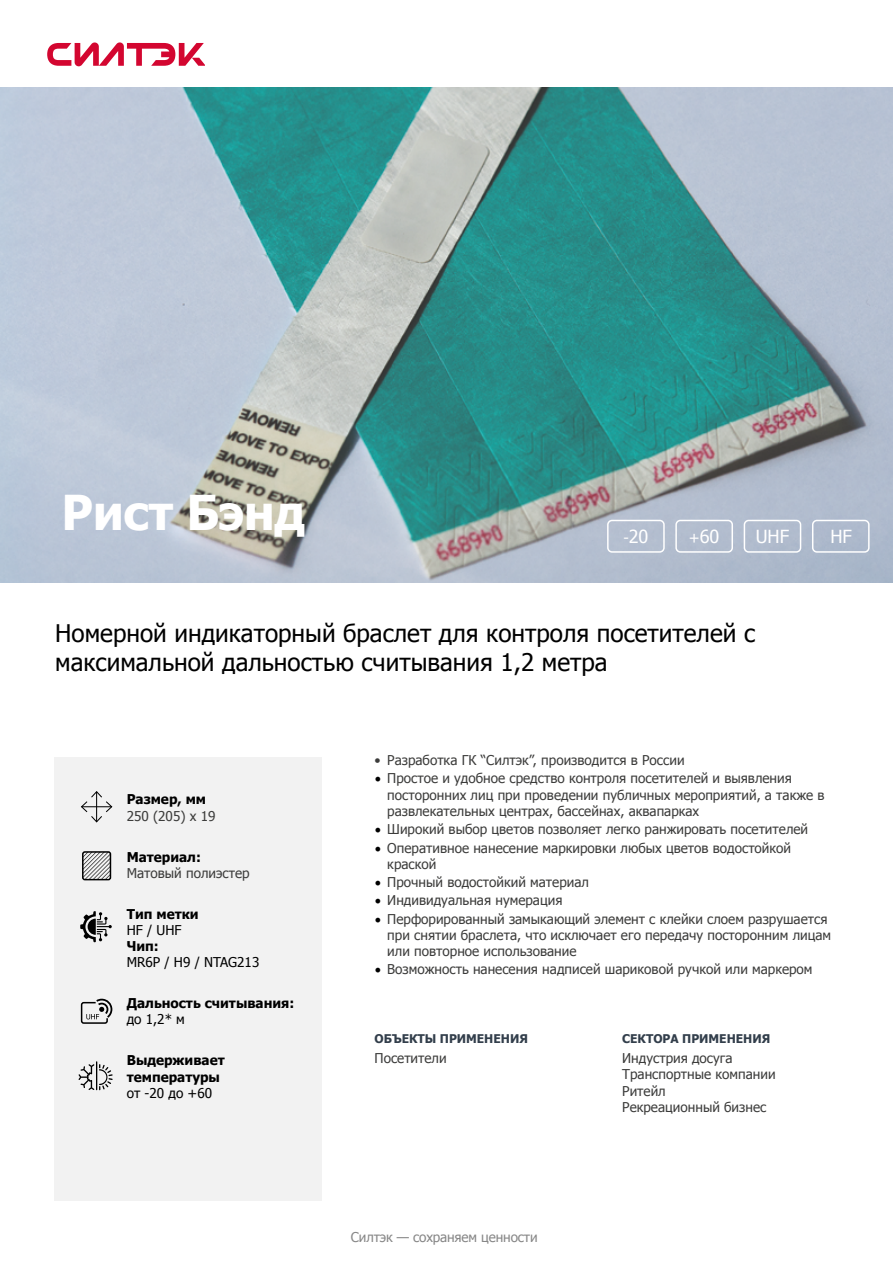
<style>
.page{position:relative;width:893px;height:1263px;background:#fff}
.page>*{position:absolute;margin:0;border:0;box-sizing:border-box;transform-origin:0 0}
.t1{font:700 48px "Tahoma";letter-spacing:-.01em;color:#fff}
.t2{font:24.3px/29.1px "Tahoma";color:#000}
.t3{font:18px "Tahoma";color:#fff}
.t4{font:13.5px/16.2px "Tahoma";color:#3c3c3b}
.t5{font:700 13.5px/16.2px "Tahoma";color:#000}
.t6{font:13.5px "Tahoma";color:#000}
.t7{font:13.5px "Tahoma";letter-spacing:-.01em;color:#878787}
.t8{font:700 12px "Tahoma";color:#323e4b}
.s1{font-size:15px}
.s2{font-family:"Minion Pro";font-size:18px;color:#000}
</style>
<div class="page">
<div style="left:54px;top:757px;width:267px;height:443px;background:#f2f2f2"></div>
<svg style="left:47px;top:42px;width:157px;height:24px"></svg>
<img style="left:0;top:87px;width:893px;height:496px">
<div style="left:675px;top:520px;width:58px;height:33px;border:2px solid #fff;border-radius:4px"></div>
<div style="left:744px;top:520px;width:57px;height:33px;border:2px solid #fff;border-radius:4px"></div>
<div style="left:812px;top:520px;width:58px;height:33px;border:2px solid #fff;border-radius:4px"></div>
<div style="left:607px;top:520px;width:58px;height:33px;border:2px solid #fff;border-radius:4px"></div>
<svg style="left:80px;top:998px;width:33px;height:26px"></svg>
<svg style="left:80px;top:911px;width:32px;height:31px"></svg>
<svg style="left:85px;top:854px;width:23px;height:23px"></svg>
<div style="left:82px;top:851px;width:29px;height:29px;border:2px solid #000;border-radius:2px"></div>
<svg style="left:81px;top:791px;width:32px;height:32px"></svg>
<svg style="left:79px;top:1061px;width:34px;height:29px"></svg>
<h1 class="t1" style="left:62px;top:479px;width:245px">Рист Бэнд</h1>
<h3 class="t3" style="left:623px;top:524px;width:27px"><span class="s1">-</span>20</h3>
<h3 class="t3" style="left:689px;top:524px;width:32px"><span class="s1">+</span>60</h3>
<h3 class="t3" style="left:756px;top:524px;width:35px">UHF</h3>
<h3 class="t3" style="left:830px;top:524px;width:23px">HF</h3>
<h2 class="t2" style="left:55px;top:617px;width:701px">Номерной индикаторный браслет для контроля посетителей с максимальной дальностью считывания 1,2 метра</h2>
<p class="t5" style="left:127px;top:791px;width:81px">Размер, мм</p>
<p class="t4" style="left:127px;top:807px;width:90px">250 (205) х 19</p>
<p class="t5" style="left:127px;top:848px;width:76px">Материал:</p>
<p class="t4" style="left:127px;top:864px;width:124px">Матовый полиэстер</p>
<p class="t5" style="left:127px;top:905px;width:73px">Тип метки</p>
<p class="t6" style="left:127px;top:921px;width:56px">HF / UHF</p>
<p class="t5" style="left:127px;top:937px;width:34px">Чип:</p>
<p class="t6" style="left:127px;top:953px;width:134px">MR6P / H9 / NTAG213</p>
<p class="t5" style="left:127px;top:994px;width:169px">Дальность считывания:</p>
<p class="t6" style="left:127px;top:1010px;width:60px">до 1,2* м</p>
<p class="t5" style="left:127px;top:1051px;width:100px">Выдерживает температуры</p>
<p class="t6" style="left:127px;top:1084px;width:87px">от -20 до +60</p>
<p class="t4" style="left:375px;top:751px;width:312px">• Разработка ГК “Силтэк”, производится в России</p>
<p class="t4" style="left:387px;top:770px;width:439px;text-indent:-13px"><span class="s2">•</span> Простое и удобное средство контроля посетителей и выявления посторонних лиц при проведении публичных мероприятий, а также в развлекательных центрах, бассейнах, аквапарках</p>
<p class="t4" style="left:375px;top:820px;width:435px"><span class="s2">•</span> Широкий выбор цветов позволяет легко ранжировать посетителей</p>
<p class="t4" style="left:387px;top:839px;width:405px;text-indent:-13px"><span class="s2">•</span> Оперативное нанесение маркировки любых цветов водостойкой краской</p>
<p class="t4" style="left:375px;top:873px;width:216px"><span class="s2">•</span> Прочный водостойкий материал</p>
<p class="t4" style="left:375px;top:892px;width:189px"><span class="s2">•</span> Индивидуальная нумерация</p>
<p class="t4" style="left:387px;top:910px;width:445px;text-indent:-13px"><span class="s2">•</span> Перфорированный замыкающий элемент с клейки слоем разрушается при снятии браслета, что исключает его передачу посторонним лицам или повторное использование</p>
<p class="t4" style="left:375px;top:961px;width:439px"><span class="s2">•</span> Возможность нанесения надписей шариковой ручкой или маркером</p>
<p class="t8" style="left:375px;top:1030px;width:155px">ОБЪЕКТЫ ПРИМЕНЕНИЯ</p>
<p class="t4" style="left:375px;top:1049px;width:74px">Посетители</p>
<p class="t7" style="left:351px;top:1228px;width:188px">Силтэк — сохраняем ценности</p>
<p class="t8" style="left:622px;top:1030px;width:150px">СЕКТОРА ПРИМЕНЕНИЯ</p>
<p class="t4" style="left:622px;top:1049px;width:155px">Индустрия досуга<br>Транспортные компании<br>Ритейл<br>Рекреационный бизнес</p>
</div>
